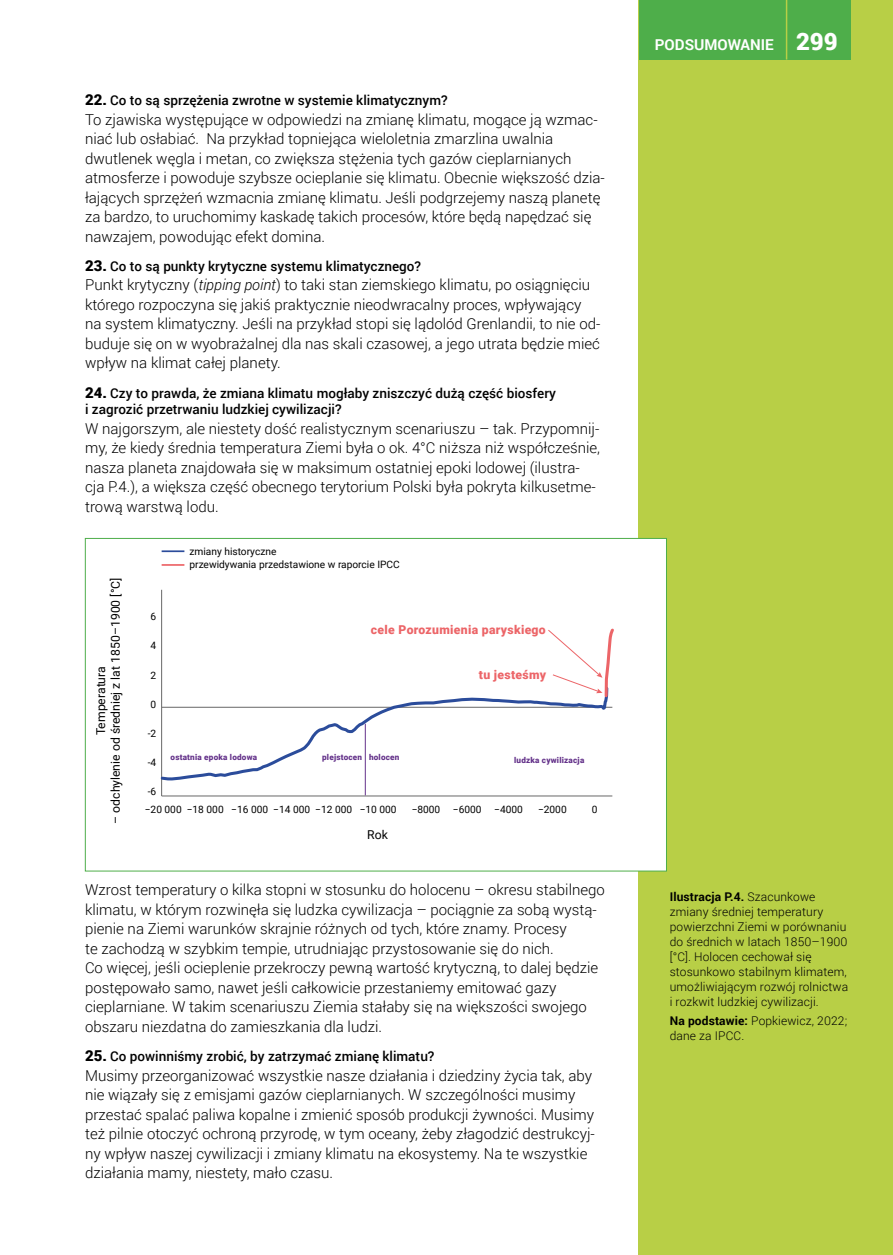
<style>
.page{position:relative;width:893px;height:1255px;background:#fff}
.page>*{position:absolute;margin:0;border:0;box-sizing:border-box;transform-origin:0 0}
.t1{font:900 24px "Roboto";color:#fff}
.t2{font:300 15px/19.5px "Roboto";color:#000}
.t3{font:700 15px "Roboto";color:#fff}
.t4{font:500 13.5px/16.5px "Roboto";color:#000}
.t5{font:12.15px "Roboto";color:#000}
.t6{font:900 12.15px "Roboto";letter-spacing:.025em;color:#ec6568}
.t7{font:300 12px/15px "Roboto";letter-spacing:.01em;color:#000}
.t8{font:10.2px/17.9px "Roboto";color:#000}
.t9{font:900 8.1px "Roboto";letter-spacing:.025em;color:#64328a}
.s1{font-weight:900;font-size:15px}
.s2{font-style:italic}
.s3{font-weight:900;font-size:24px}
.s4{font-weight:700}
</style>
<div class="page">
<div style="left:638px;top:0;width:255px;height:1254px;background:#b8cf46"></div>
<div style="left:85px;top:538px;width:582px;height:333px;background:#fff;border:1px solid #4eae4a"></div>
<hr style="left:161px;top:589px;width:1px;height:207px;background:#676767">
<hr style="left:162px;top:795px;width:450px;height:1px;background:#676767">
<hr style="left:162px;top:550px;width:22px;height:2px;background:#2b4c9b">
<hr style="left:162px;top:564px;width:22px;height:2px;background:#ec6568">
<svg style="left:160px;top:627px;width:454px;height:155px"></svg>
<hr style="left:365px;top:723px;width:1px;height:72px;background:#64328a">
<div style="left:639px;top:0;width:211px;height:60px;background:#4eae4a"></div>
<hr style="left:786px;top:0;width:1px;height:60px;background:#b8cf46">
<p class="t4" style="left:85px;top:91px;width:364px"><span class="s1">22.</span> Co to są sprzężenia zwrotne w systemie klimatycznym?</p>
<p class="t2" style="left:85px;top:109px;width:521px">To zjawiska występujące w odpowiedzi na zmianę klimatu, mogące ją wzmac&shy;niać lub osłabiać. Na przykład topniejąca wieloletnia zmarzlina uwalnia dwutlenek węgla i metan, co zwiększa stężenia tych gazów cieplarnianych atmosferze i powoduje szybsze ocieplanie się klimatu. Obecnie większość dzia&shy;łających sprzężeń wzmacnia zmianę klimatu. Jeśli podgrzejemy naszą planetę za bardzo, to uruchomimy kaskadę takich procesów, które będą napędzać się nawzajem, powodując efekt domina.</p>
<p class="t4" style="left:85px;top:257px;width:338px"><span class="s1">23.</span> Co to są punkty krytyczne systemu klimatycznego?</p>
<p class="t2" style="left:85px;top:275px;width:517px">Punkt krytyczny (<span class="s2">tipping point</span>) to taki stan ziemskiego klimatu, po osiągnięciu którego rozpoczyna się jakiś praktycznie nieodwracalny proces, wpływający na system klimatyczny. Jeśli na przykład stopi się lądolód Grenlandii, to nie od&shy;buduje się on w wyobrażalnej dla nas skali czasowej, a jego utrata będzie mieć wpływ na klimat całej planety.</p>
<p class="t4" style="left:85px;top:384px;width:473px"><span class="s1">24.</span> Czy to prawda, że zmiana klimatu mogłaby zniszczyć dużą część biosfery i zagrozić przetrwaniu ludzkiej cywilizacji?</p>
<p class="t2" style="left:85px;top:418px;width:516px">W najgorszym, ale niestety dość realistycznym scenariuszu – tak. Przypomnij&shy;my, że kiedy średnia temperatura Ziemi była o ok. 4°C niższa niż współcześnie, nasza planeta znajdowała się w maksimum ostatniej epoki lodowej (ilustra&shy;cja P.4.), a większa część obecnego terytorium Polski była pokryta kilkusetme&shy;trową warstwą lodu.</p>
<p class="t5" style="left:107px;top:823px;width:247px;rotate:-90deg">– odchylenie od średniej z lat 1850 –1900 [°C]</p>
<p class="t5" style="left:92px;top:735px;width:70px;rotate:-90deg">Temperatura</p>
<p class="t8" style="left:190px;top:544px;width:212px;line-height:13.5px">zmiany historyczne<br>przewidywania przedstawione w raporcie IPCC</p>
<p class="t8" style="left:151px;top:607px;width:7px">6</p>
<p class="t8" style="left:151px;top:636px;width:7px">4</p>
<p class="t8" style="left:151px;top:665px;width:7px">2</p>
<p class="t8" style="left:151px;top:695px;width:7px">0</p>
<p class="t8" style="left:148px;top:724px;width:10px">-2</p>
<p class="t8" style="left:148px;top:753px;width:10px">-4</p>
<p class="t8" style="left:145px;top:782px;width:253px">-6<br>−20 000 −18 000 −16 000 −14 000 −12 000 −10 000</p>
<p class="t6" style="left:371px;top:621px;width:176px">cele Porozumienia paryskiego</p>
<p class="t6" style="left:479px;top:666px;width:69px">tu jesteśmy</p>
<p class="t9" style="left:171px;top:751px;width:88px">ostatnia epoka lodowa</p>
<p class="t9" style="left:514px;top:754px;width:72px">ludzka cywilizacja</p>
<p class="t9" style="left:322px;top:751px;width:79px">plejstocen holocen</p>
<p class="t8" style="left:412px;top:800px;width:113px">−8000 −6000 −4000</p>
<p class="t8" style="left:538px;top:800px;width:30px">−2000</p>
<p class="t8" style="left:592px;top:800px;width:7px">0</p>
<p class="t5" style="left:367px;top:826px;width:22px">Rok</p>
<p class="t2" style="left:85px;top:879px;width:521px">Wzrost temperatury o kilka stopni w stosunku do holocenu – okresu stabilnego klimatu, w którym rozwinęła się ludzka cywilizacja – pociągnie za sobą wystą&shy;pienie na Ziemi warunków skrajnie różnych od tych, które znamy. Procesy<br>te zachodzą w szybkim tempie, utrudniając przystosowanie się do nich.<br>Co więcej, jeśli ocieplenie przekroczy pewną wartość krytyczną, to dalej będzie postępowało samo, nawet jeśli całkowicie przestaniemy emitować gazy cieplarniane. W takim scenariuszu Ziemia stałaby się na większości swojego obszaru niezdatna do zamieszkania dla ludzi.</p>
<p class="t4" style="left:85px;top:1047px;width:351px"><span class="s1">25.</span> Co powinniśmy zrobić, by zatrzymać zmianę klimatu?</p>
<p class="t2" style="left:85px;top:1064px;width:511px">Musimy przeorganizować wszystkie nasze działania i dziedziny życia tak, aby nie wiązały się z emisjami gazów cieplarnianych. W szczególności musimy przestać spalać paliwa kopalne i zmienić sposób produkcji żywności. Musimy też pilnie otoczyć ochroną przyrodę, w tym oceany, żeby złagodzić destrukcyj&shy;ny wpływ naszej cywilizacji i zmiany klimatu na ekosystemy. Na te wszystkie działania mamy, niestety, mało czasu.</p>
<h1 class="t1" style="left:796px;top:24px;width:43px">299</h1>
<p class="t3" style="left:655px;top:34px;width:181px">PODSUMOWANIE <span class="s3">13.2.</span></p>
<p class="t7" style="left:670px;top:888px;width:180px"><span class="s4">Ilustracja P.4.</span> Szacunkowe zmiany średniej temperatury powierzchni Ziemi w porównaniu do średnich w latach 1850–1900 [°C]. Holocen cechował się stosunkowo stabilnym klimatem, umożliwiającym rozwój rolnictwa i rozkwit ludzkiej cywilizacji.</p>
<p class="t7" style="left:670px;top:1012px;width:179px"><span class="s4">Na podstawie:</span> Popkiewicz, 2022; dane za IPCC.</p>
</div>
